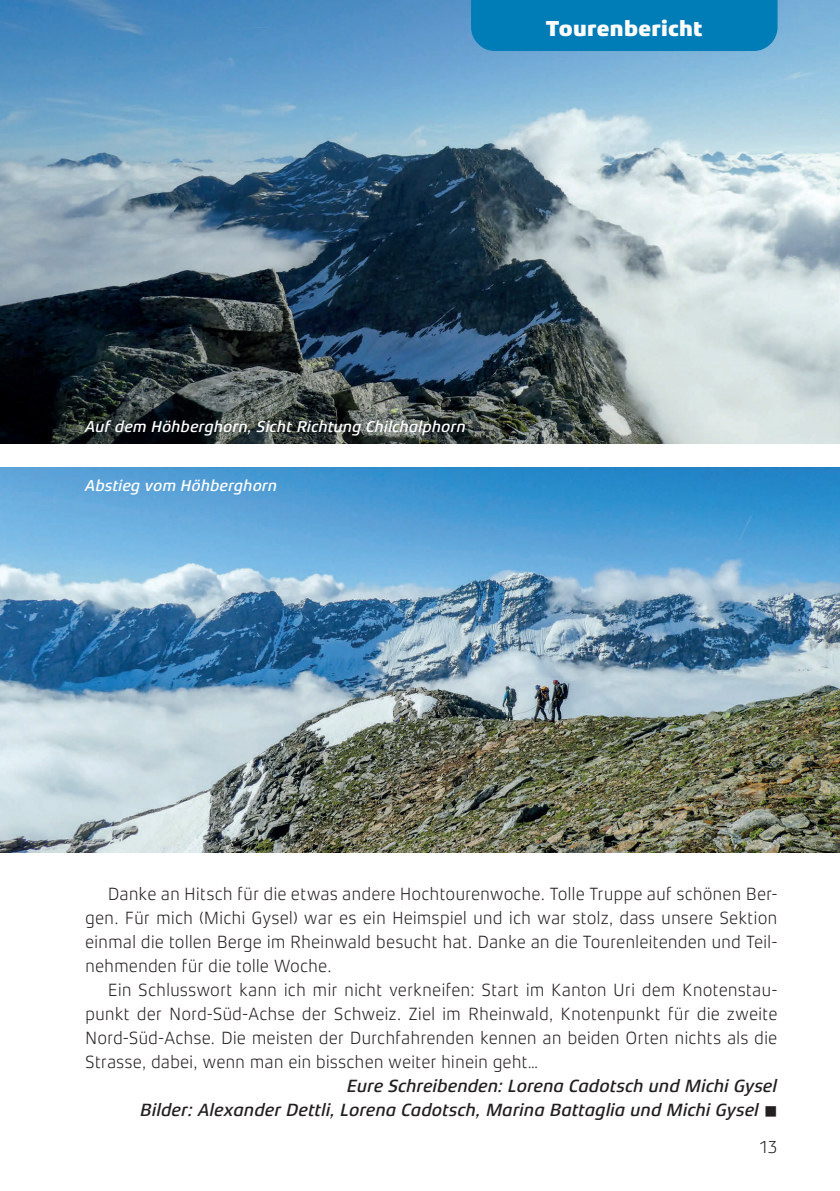
<style>
.page{position:relative;width:840px;height:1191px;background:#fff}
.page>*{position:absolute;margin:0;border:0;box-sizing:border-box;transform-origin:0 0}
.t1{font:800 22px "Xenois Sans Pro";letter-spacing:.01em;color:#fff}
.t2{font:300 18px/24px "Xenois Sans Pro";letter-spacing:-.01em;color:#231f20;text-align:justify}
.t3{font:italic 500 18px/24px "Xenois Sans Pro";letter-spacing:-.005em;color:#231f20;text-align:right}
.t4{font:italic 500 16px "Xenois Sans Pro";color:#fff}
</style>
<div class="page">
<img style="left:0;top:0;width:839px;height:444px">
<div style="left:471px;top:0;width:306px;height:51px;background:#007cb6"></div>
<img style="left:0;top:468px;width:839px;height:384px">
<p class="t1" style="left:545px;top:16px;width:158px">Tourenbericht</p>
<p class="t4" style="left:85px;top:417px;width:382px">Auf dem Höhberghorn, Sicht Richtung Chilchalphorn</p>
<p class="t4" style="left:85px;top:477px;width:194px">Abstieg vom Höhberghorn</p>
<p class="t2" style="left:85px;top:882px;width:693px;text-indent:23px">Danke an Hitsch für die etwas andere Hochtourenwoche. Tolle Truppe auf schönen Ber&shy;gen. Für mich (Michi Gysel) war es ein Heimspiel und ich war stolz, dass unsere Sektion einmal die tollen Berge im Rheinwald besucht hat. Danke an die Tourenleitenden und Teil&shy;nehmenden für die tolle Woche.</p>
<p class="t2" style="left:85px;top:978px;width:693px;text-indent:23px">Ein Schlusswort kann ich mir nicht verkneifen: Start im Kanton Uri dem Knotenstau&shy;punkt der Nord-Süd-Achse der Schweiz. Ziel im Rheinwald, Knotenpunkt für die zweite Nord-Süd-Achse. Die meisten der Durchfahrenden kennen an beiden Orten nichts als die Strasse, dabei, wenn man ein bisschen weiter hinein geht…</p>
<p class="t3" style="left:140px;top:1074px;width:638px">Eure Schreibenden: Lorena Cadotsch und Michi Gysel<br>Bilder: Alexander Dettli, Lorena Cadotsch, Marina Battaglia und Michi Gysel ■</p>
<p class="t2" style="left:758px;top:1135px;width:20px">13</p>
</div>
